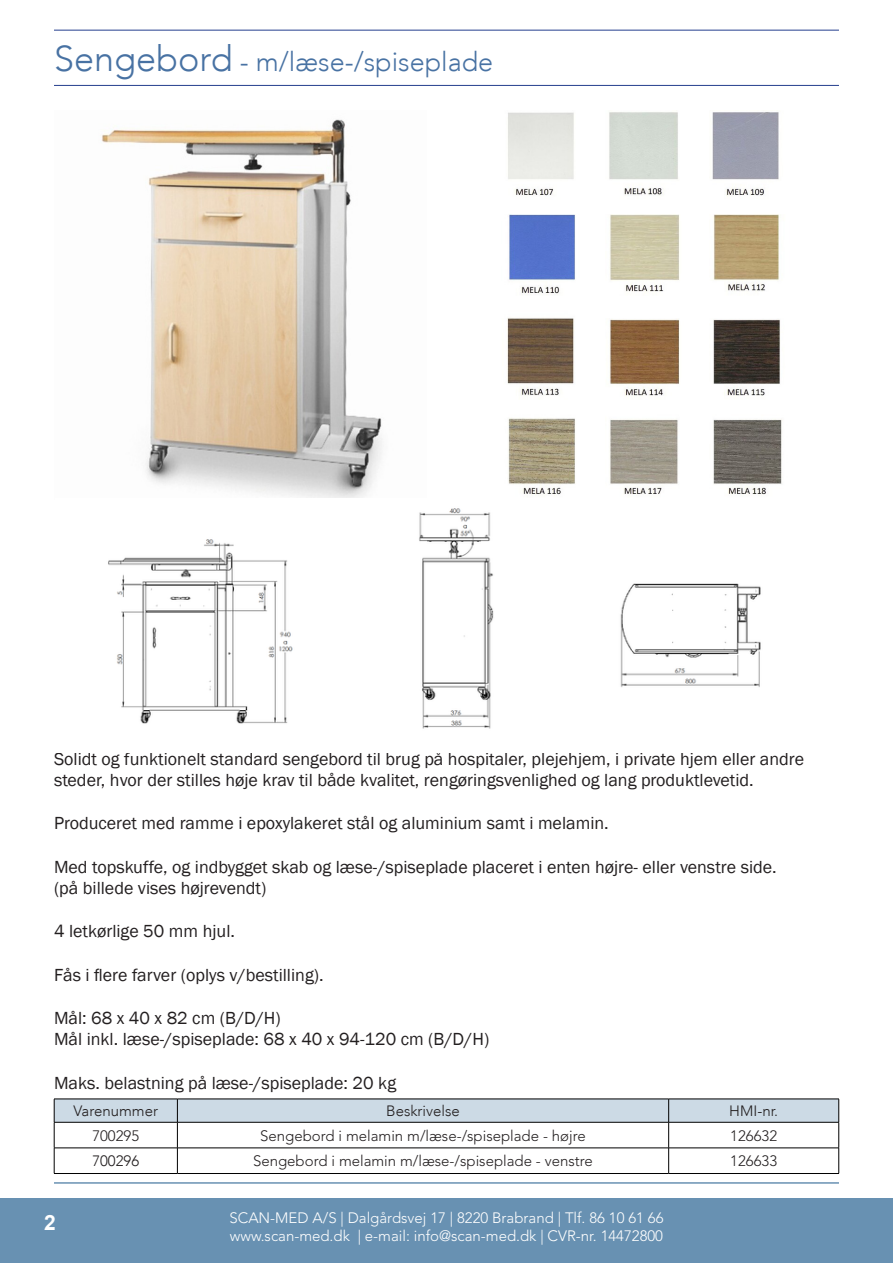
<style>
.page{position:relative;width:893px;height:1263px;background:#fff}
.page>*{position:absolute;margin:0;border:0;box-sizing:border-box;transform-origin:0 0}
.Overskrift_-_venstre{font:300 27px "Avenir LT";color:#4872a3}
.t1{font:700 21px "Arial";color:#fff}
.Beskrivelse_-_oversk{font:18px "Franklin Gothic";color:#231f20}
.t2{font:300 15px/18px "Avenir LT Std";color:#fff}
.Sund__avis_-_tabel_t{font:300 15px "Avenir LT Std";color:#231f20}
.Sund__avis_-_tabel_t-2{font:300 15px "Avenir LT";color:#231f20}
.s1{font-size:36px}
</style>
<div class="page">
<div style="left:0;top:1198px;width:893px;height:65px;background:#6891b2"></div>
<hr style="left:54px;top:1182px;width:785px;height:2px;background:#3b709b">
<hr style="left:54px;top:30px;width:785px;height:1px;background:#253f8e">
<hr style="left:54px;top:85px;width:785px;height:1px;background:#253f8e">
<hr style="left:54px;top:1173px;width:123px;height:1px;background:#000">
<hr style="left:177px;top:1173px;width:492px;height:1px;background:#000">
<hr style="left:669px;top:1173px;width:170px;height:1px;background:#000">
<svg style="left:54px;top:1099px;width:785px;height:74px"></svg>
<img style="left:507px;top:112px;width:275px;height:384px">
<img style="left:101px;top:119px;width:281px;height:379px">
<img style="left:108px;top:508px;width:653px;height:221px">
<p class="Overskrift_-_venstre" style="left:54px;top:46px;width:441px"><span class="s1">Sengebord</span> - m/læse-/spiseplade</p>
<p class="Beskrivelse_-_oversk" style="left:54px;top:747px;width:752px">Solidt og funktionelt standard sengebord til brug på hospitaler, plejehjem, i private hjem eller andre</p>
<p class="Beskrivelse_-_oversk" style="left:54px;top:769px;width:701px">steder, hvor der stilles høje krav til både kvalitet, rengøringsvenlighed og lang produktlevetid.</p>
<p class="Beskrivelse_-_oversk" style="left:54px;top:812px;width:556px">Produceret med ramme i epoxylakeret stål og aluminium samt i melamin.</p>
<p class="Beskrivelse_-_oversk" style="left:54px;top:855px;width:724px">Med topskuffe, og indbygget skab og læse-/spiseplade placeret i enten højre- eller venstre side.</p>
<p class="Beskrivelse_-_oversk" style="left:54px;top:877px;width:214px">(på billede vises højrevendt)</p>
<p class="Beskrivelse_-_oversk" style="left:54px;top:920px;width:182px">4 letkørlige 50 mm hjul.</p>
<p class="Beskrivelse_-_oversk" style="left:54px;top:963px;width:271px">Fås i flere farver (oplys v/bestilling).</p>
<p class="Beskrivelse_-_oversk" style="left:54px;top:1007px;width:228px">Mål: 68 x 40 x 82 cm (B/D/H)</p>
<p class="Beskrivelse_-_oversk" style="left:54px;top:1028px;width:437px">Mål inkl. læse-/spiseplade: 68 x 40 x 94-120 cm (B/D/H)</p>
<p class="Beskrivelse_-_oversk" style="left:54px;top:1071px;width:344px">Maks. belastning på læse-/spiseplade: 20 kg</p>
<p class="Sund__avis_-_tabel_t-2" style="left:74px;top:1102px;width:86px">Varenummer</p>
<p class="Sund__avis_-_tabel_t-2" style="left:386px;top:1102px;width:75px">Beskrivelse</p>
<p class="Sund__avis_-_tabel_t-2" style="left:729px;top:1102px;width:50px">HMI-nr.</p>
<p class="Sund__avis_-_tabel_t" style="left:92px;top:1127px;width:48px">700295</p>
<p class="Sund__avis_-_tabel_t" style="left:260px;top:1127px;width:327px">Sengebord i melamin m/læse-/spiseplade - højre</p>
<p class="Sund__avis_-_tabel_t" style="left:730px;top:1127px;width:48px">126632</p>
<p class="Sund__avis_-_tabel_t-2" style="left:92px;top:1152px;width:48px">700296</p>
<p class="Sund__avis_-_tabel_t" style="left:253px;top:1152px;width:341px">Sengebord i melamin m/læse-/spiseplade - venstre</p>
<p class="Sund__avis_-_tabel_t" style="left:730px;top:1152px;width:48px">126633</p>
<p class="t1" style="left:44px;top:1207px;width:13px">2</p>
<p class="t2" style="left:229px;top:1209px;width:436px">SCAN-MED A/S | Dalgårdsvej 17 | 8220 Brabrand | Tlf. 86 10 61 66 www.scan-med.dk | e-mail: info@scan-med.dk | CVR-nr. 14472800</p>
</div>
